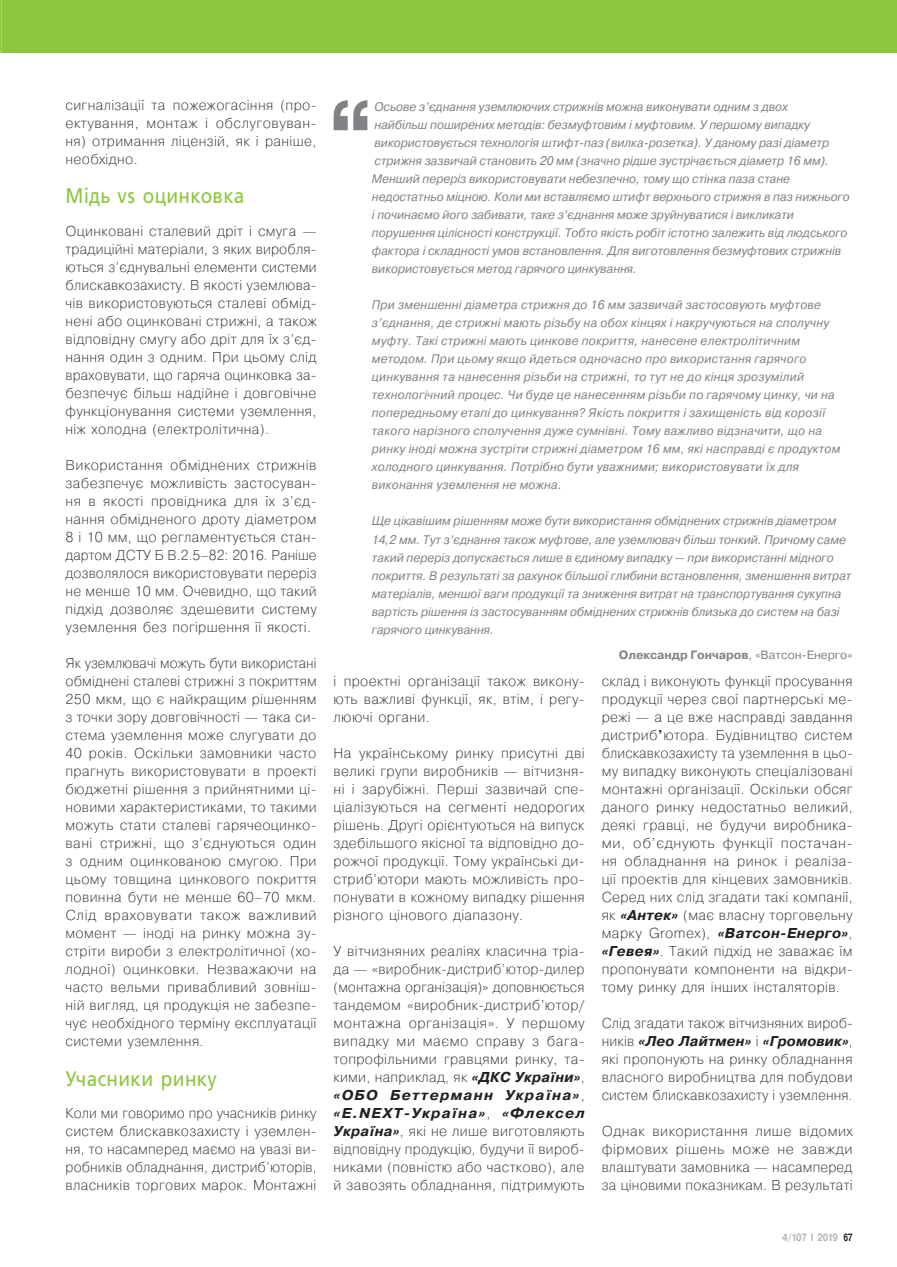
<style>
.page{position:relative;width:897px;height:1267px;background:#fff}
.page>*{position:absolute;margin:0;border:0;box-sizing:border-box;transform-origin:0 0}
.t1{font:700 89.7px "Pragmatica";color:#808285;scale:.95 1}
.t2{font:21px "Free Set";letter-spacing:.025em;color:#8bc63e;scale:.9 1}
.t3{font:200 14.25px/18px "Pragmatica";letter-spacing:.025em;color:#231f20;text-align:justify}
.t4{font:italic 12.45px/18px "Pragmatica";color:#808285;scale:.95 1}
.t5{font:italic 12.45px/18px "Pragmatica";letter-spacing:.02em;color:#808285;scale:.95 1}
.t6{font:700 12px "Pragmatica";color:#808285}
.t7{font:700 10.5px "Pragmatica";letter-spacing:-.05em;color:#b2b3b7;scale:.8 1}
.s1{font-weight:400}
.s2{font-weight:700;font-style:italic}
.s3{font-family:"School Book CTT";font-weight:400}
.s4{color:#231f20}
</style>
<div class="page">
<div style="left:2px;top:0;width:894px;height:53px;background:#8bc63e"></div>
<svg style="left:0;top:0;width:2px;height:53px"></svg>
<p class="t3" style="left:66px;top:95px;width:252px">сигналізації та пожежогасіння (про&shy;ектування, монтаж і обслуговуван&shy;ня) отримання ліцензій, як і раніше, необхідно.</p>
<h2 class="t2" style="left:66px;top:183px;width:200px">Мідь vs оцинковка</h2>
<p class="t3" style="left:66px;top:221px;width:253px">Оцинковані сталевий дріт і смуга — традиційні матеріали, з яких виробля&shy;ються з’єднувальні елементи системи блискавкозахисту. В якості уземлюва&shy;чів використовуються сталеві обмід&shy;нені або оцинковані стрижні, а також відповідну смугу або дріт для їх з’єд&shy;нання один з одним. При цьому слід враховувати, що гаряча оцинковка за&shy;безпечує більш надійне і довговічне функціонування системи уземлення, ніж холодна (електролітична).</p>
<p class="t3" style="left:66px;top:455px;width:253px">Використання обміднених стрижнів забезпечує можливість застосуван&shy;ня в якості провідника для їх з’єд&shy;нання обмідненого дроту діаметром 8 і 10 мм, що регламентується стан&shy;дартом ДСТУ Б В.2.5–82: 2016. Раніше дозволялося використовувати переріз не менше 10 мм. Очевидно, що такий підхід дозволяє здешевити систему уземлення без погіршення її якості.</p>
<p class="t3" style="left:66px;top:653px;width:253px">Як уземлювачі можуть бути використані обміднені сталеві стрижні з покриттям 250 мкм, що є найкращим рішенням з точки зору довговічності — така си&shy;стема уземлення може слугувати до 40 років. Оскільки замовники часто прагнуть використовувати в проекті бюджетні рішення з прийнятними ці&shy;новими характеристиками, то такими можуть стати сталеві гарячеоцинко&shy;вані стрижні, що з’єднуються один з одним оцинкованою смугою. При цьому товщина цинкового покриття повинна бути не менше 60–70 мкм.<br>Слід враховувати також важливий момент — іноді на ринку можна зу&shy;стріти вироби з електролітичної (хо&shy;лодної) оцинковки. Незважаючи на часто вельми привабливий зовніш&shy;ній вигляд, ця продукція не забезпе&shy;чує необхідного терміну експлуатації системи уземлення.</p>
<h2 class="t2" style="left:66px;top:1065px;width:170px">Учасники ринку</h2>
<p class="t3" style="left:66px;top:1103px;width:253px">Коли ми говоримо про учасників ринку систем блискавкозахисту і уземлен&shy;ня, то насамперед маємо на увазі ви&shy;робників обладнання, дистриб’юторів, власників торгових марок. Монтажні</p>
<h1 class="t1" style="left:327px;top:76px;width:52px">“</h1>
<p class="t4" style="left:372px;top:97px;width:504px">Осьове з’єднання уземлюючих стрижнів можна виконувати одним з двох<br>найбільш поширених методів: безмуфтовим і муфтовим. У першому випадку використовується технологія штифт-паз (вилка-розетка). У даному разі діаметр стрижня зазвичай становить 20 мм (значно рідше зустрічається діаметр 16 мм).<br>Менший переріз використовувати небезпечно, тому що стінка паза стане недостатньо міцною. Коли ми вставляємо штифт верхнього стрижня в паз нижнього і починаємо його забивати, таке з’єднання може зруйнуватися і викликати порушення цілісності конструкції. Тобто якість робіт істотно залежить від людського фактора і складності умов встановлення. Для виготовлення безмуфтових стрижнів використовується метод гарячого цинкування.</p>
<p class="t5" style="left:372px;top:296px;width:494px">При зменшенні діаметра стрижня до 16 мм зазвичай застосовують муфтове з’єднання, де стрижні мають різьбу на обох кінцях і накручуються на сполучну муфту. Такі стрижні мають цинкове покриття, нанесене електролітичним методом. При цьому якщо йдеться одночасно про використання гарячого цинкування та нанесення різьби на стрижні, то тут не до кінця зрозумілий технологічний процес. Чи буде це нанесенням різьби по гарячому цинку, чи на попередньому етапі до цинкування? Якість покриття і захищеність від корозії такого нарізного сполучення дуже сумнівні. Тому важливо відзначити, що на ринку іноді можна зустріти стрижні діаметром 16 мм, які насправді є продуктом холодного цинкування. Потрібно бути уважними; використовувати їх для виконання уземлення не можна.</p>
<p class="t4" style="left:372px;top:512px;width:506px">Ще цікавішим рішенням може бути використання обміднених стрижнів діаметром 14,2 мм. Тут з’єднання також муфтове, але уземлювач більш тонкий. Причому саме такий переріз допускається лише в єдиному випадку — при використанні мідного покриття. В результаті за рахунок більшої глибини встановлення, зменшення витрат матеріалів, меншої ваги продукції та зниження витрат на транспортування сукупна вартість рішення із застосуванням обміднених стрижнів близька до систем на базі гарячого цинкування.</p>
<p class="t6" style="left:619px;top:646px;width:235px">Олександр Гончаров<span class="s1">, «Ватсон-Енерго»</span></p>
<p class="t3" style="left:333px;top:671px;width:252px">і проектні організації також викону&shy;ють важливі функції, як, втім, і регу&shy;люючі органи.</p>
<p class="t3" style="left:333px;top:743px;width:253px">На українському ринку присутні дві великі групи виробників — вітчизня&shy;ні і зарубіжні. Перші зазвичай спе&shy;ціалізуються на сегменті недорогих рішень. Другі орієнтуються на випуск здебільшого якісної та відповідно до&shy;рожчої продукції. Тому українські ди&shy;стриб’ютори мають можливість про&shy;понувати в кожному випадку рішення різного цінового діапазону.</p>
<p class="t3" style="left:333px;top:941px;width:252px">У вітчизняних реаліях класична тріа&shy;да — «виробник-дистриб’ютор-дилер (монтажна організація)» доповнюється тандемом «виробник-дистриб’ютор/ монтажна організація». У першому випадку ми маємо справу з бага&shy;топрофільними гравцями ринку, та&shy;кими, наприклад, як <span class="s2">«ДКС України»</span>, <span class="s2">«ОБО Беттерманн Україна»</span>, <span class="s2">«E.NEXT‑Україна»</span>, <span class="s2">«Флексел Україна»</span>, які не лише виготовляють відповідну продукцію, будучи її вироб&shy;никами (повністю або частково), але й завозять обладнання, підтримують</p>
<p class="t3" style="left:601px;top:671px;width:252px">склад і виконують функції просування продукції через свої партнерські ме&shy;режі — а це вже насправді завдання дистриб<span class="s3">’</span>ютора. Будівництво систем блискавкозахисту та уземлення в цьо&shy;му випадку виконують спеціалізовані монтажні організації. Оскільки обсяг даного ринку недостатньо великий, деякі гравці, не будучи виробника&shy;ми, об’єднують функції постачан&shy;ня обладнання на ринок і реаліза&shy;ції проектів для кінцевих замовників.<br>Серед них слід згадати такі компанії, як <span class="s2">«Антек»</span> (має власну торговельну марку Gromex), <span class="s2">«Ватсон-Енерго»</span>, <span class="s2">«Гевея»</span>. Такий підхід не заважає їм пропонувати компоненти на відкри&shy;тому ринку для інших інсталяторів.</p>
<p class="t3" style="left:601px;top:1013px;width:252px">Слід згадати також вітчизняних вироб&shy;ників <span class="s2">«Лео Лайтмен»</span> і <span class="s2">«Громовик»</span>, які пропонують на ринку обладнання власного виробництва для побудови систем блискавкозахисту і уземлення.</p>
<p class="t3" style="left:601px;top:1121px;width:252px">Однак використання лише відомих фірмових рішень може не завжди влаштувати замовника — насамперед за ціновими показникам. В результаті</p>
<p class="t7" style="left:782px;top:1230px;width:90px">4/107 I 2019 <span class="s4">67</span></p>
</div>
